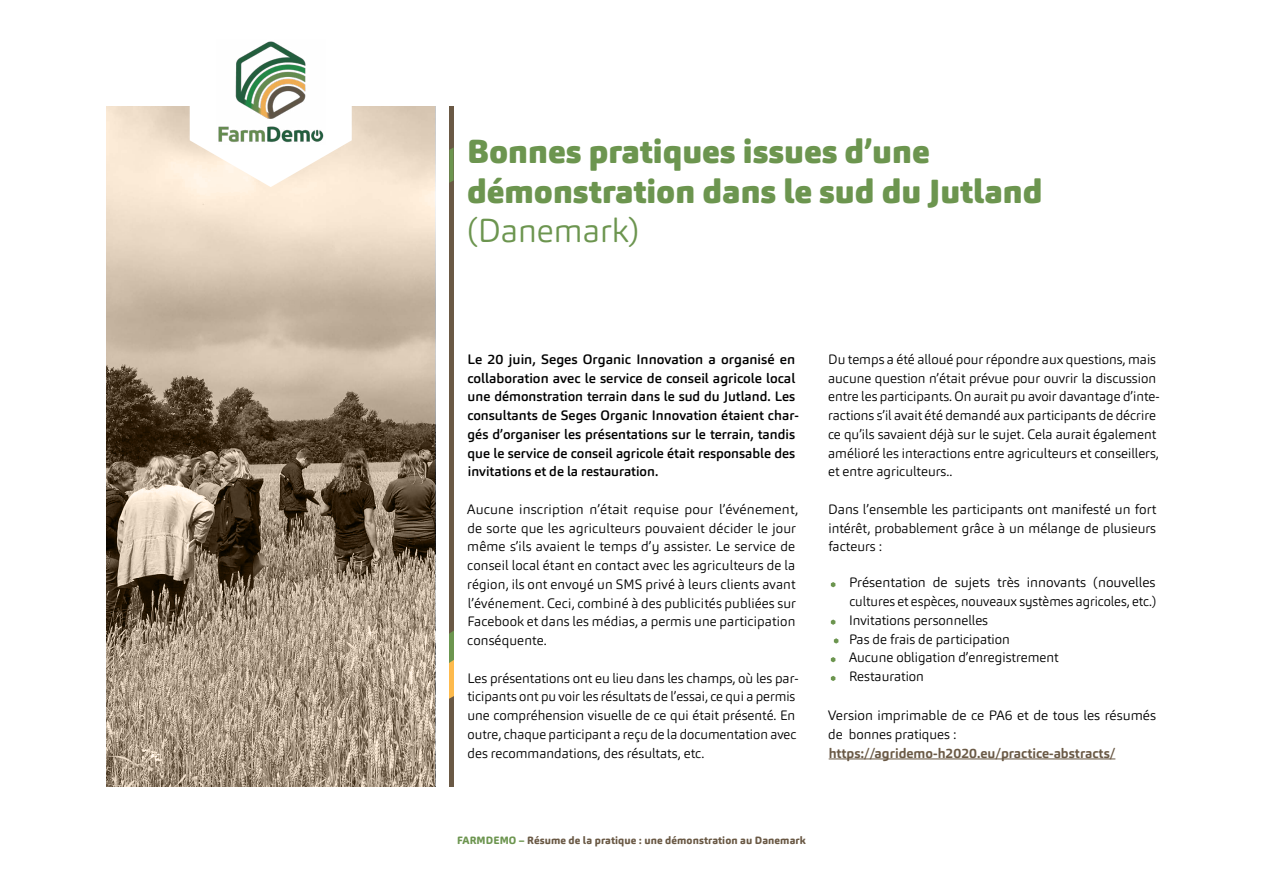
<style>
.page{position:relative;width:1263px;height:893px;background:#fff}
.page>*{position:absolute;margin:0;border:0;box-sizing:border-box;transform-origin:0 0}
.t1{font:900 33px/39.6px "Carnas";color:#6c954f}
.t2{font:300 33px "Carnas";color:#6c954f}
.t3{font:300 13.5px/18.8px "Carnas";color:#000}
.t4{font:500 13.5px/18.8px "Carnas";color:#000}
.t5{font:700 13.5px "Carnas";color:#6a5945}
.t6{font:800 10.5px "Carnas";letter-spacing:.01em;color:#6a5945}
.s1{color:#6c954f}
</style>
<div class="page">
<img style="left:106px;top:106px;width:329px;height:681px">
<div style="left:449px;top:106px;width:5px;height:681px;background:#6a5945"></div>
<svg style="left:449px;top:147px;width:5px;height:36px"></svg>
<svg style="left:449px;top:630px;width:5px;height:69px"></svg>
<hr style="left:829px;top:759px;width:286px;height:1px;background:#6a5945">
<svg style="left:831px;top:582px;width:4px;height:5px"></svg>
<svg style="left:831px;top:619px;width:4px;height:6px"></svg>
<svg style="left:834px;top:638px;width:4px;height:6px"></svg>
<svg style="left:831px;top:657px;width:4px;height:5px"></svg>
<svg style="left:831px;top:676px;width:4px;height:5px"></svg>
<svg style="left:190px;top:106px;width:162px;height:81px"></svg>
<img style="left:216px;top:41px;width:110px;height:104px">
<h1 class="t1" style="left:467px;top:131px;width:577px">Bonnes pratiques issues d’une démonstration dans le sud du Jutland</h1>
<h1 class="t2" style="left:467px;top:210px;width:174px">(Danemark)</h1>
<p class="t4" style="left:467px;top:350px;width:333px">Le 20 juin, Seges Organic Innovation a organisé en collaboration avec le service de conseil agricole local une démonstration terrain dans le sud du Jutland. Les consultants de Seges Organic Innovation étaient char&shy;gés d’organiser les présentations sur le terrain, tandis que le service de conseil agricole était responsable des invitations et de la restauration.</p>
<p class="t3" style="left:467px;top:500px;width:332px">Aucune inscription n’était requise pour l’événement, de sorte que les agriculteurs pouvaient décider le jour même s’ils avaient le temps d’y assister. Le service de conseil local étant en contact avec les agriculteurs de la région, ils ont envoyé un SMS privé à leurs clients avant l’événement. Ceci, combiné à des publicités publiées sur Facebook et dans les médias, a permis une participation conséquente.</p>
<p class="t3" style="left:467px;top:668px;width:333px">Les présentations ont eu lieu dans les champs, où les par&shy;ticipants ont pu voir les résultats de l’essai, ce qui a permis une compréhension visuelle de ce qui était présenté. En outre, chaque participant a reçu de la documentation avec des recommandations, des résultats, etc.</p>
<p class="t3" style="left:828px;top:350px;width:333px">Du temps a été alloué pour répondre aux questions, mais aucune question n’était prévue pour ouvrir la discussion entre les participants. On aurait pu avoir davantage d’inte&shy;ractions s’il avait été demandé aux participants de décrire ce qu’ils savaient déjà sur le sujet. Cela aurait également amélioré les interactions entre agriculteurs et conseillers, et entre agriculteurs..</p>
<p class="t3" style="left:828px;top:500px;width:329px;text-align:justify">Dans l’ensemble les participants ont manifesté un fort intérêt, probablement grâce à un mélange de plusieurs facteurs :</p>
<p class="t3" style="left:849px;top:573px;width:309px">Présentation de sujets très innovants (nouvelles cultures et espèces, nouveaux systèmes agricoles, etc.)<br>Invitations personnelles<br>Pas de frais de participation<br>Aucune obligation d’enregistrement<br>Restauration</p>
<p class="t3" style="left:828px;top:706px;width:329px">Version imprimable de ce PA6 et de tous les résumés de bonnes pratiques :</p>
<p class="t5" style="left:829px;top:744px;width:288px">https://agridemo-h2020.eu/practice-abstracts/</p>
<p class="t6" style="left:457px;top:833px;width:350px"><span class="s1">FARMDEMO –</span> Résume de la pratique : une démonstration au Danemark</p>
</div>
